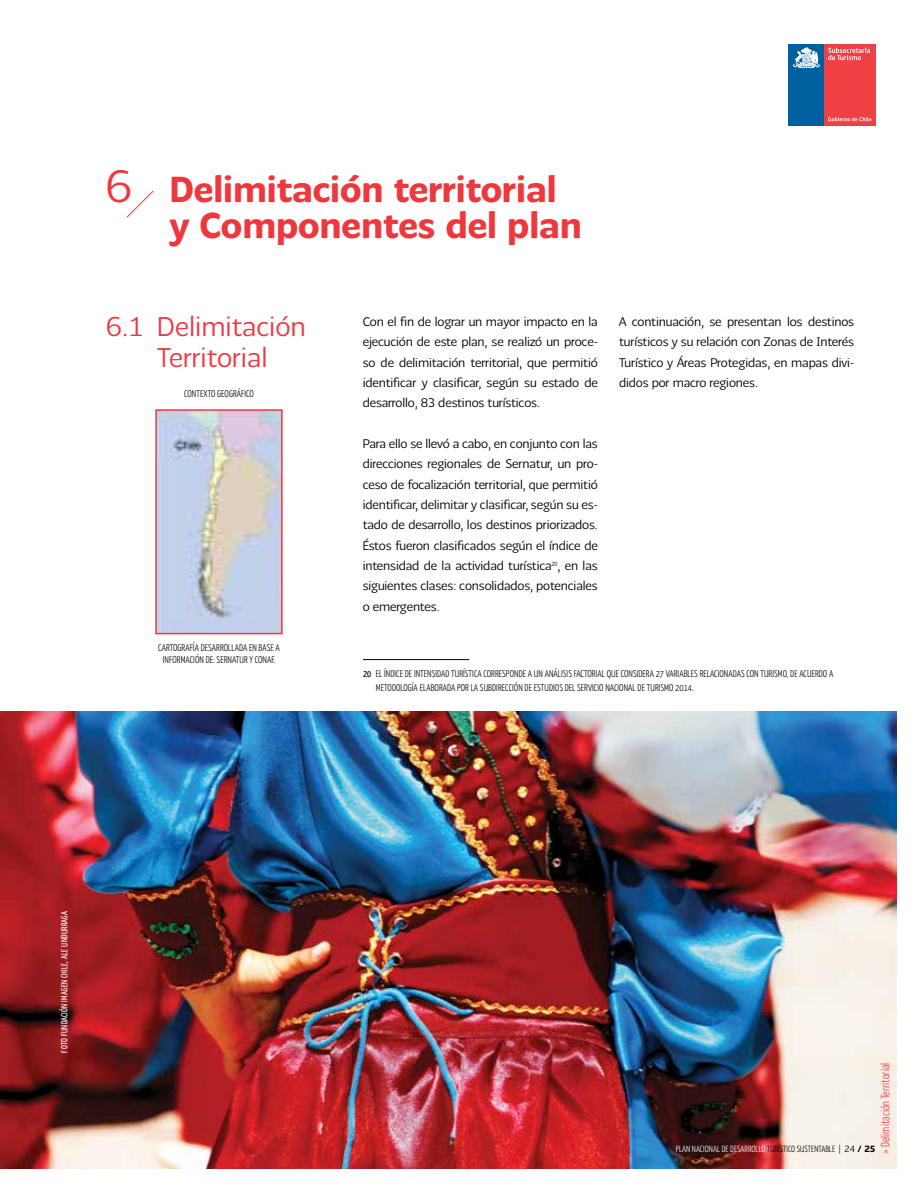
<style>
.page{position:relative;width:918px;height:1188px;background:#fff}
.page>*{position:absolute;margin:0;border:0;box-sizing:border-box;transform-origin:0 0}
.t1{font:36px/36px "Chilena Gruesa";color:#ef373e}
.t2{font:27px/30.5px "Chilena Fina";color:#ef373e;text-align:center}
.t3{font:12.45px/20.4px "Chilena Fina";letter-spacing:-.01em;color:#000;text-align:justify}
.t4{font:300 12px "Yanone Kaffeesatz";color:#ef373e}
.t5{font:300 9.75px/13.5px "Yanone Kaffeesatz";letter-spacing:.01em;color:#000}
.t6{font:300 9px "Yanone Kaffeesatz";letter-spacing:.01em;color:#fff}
.t7{font:9px "Yanone Kaffeesatz";letter-spacing:.035em;color:#fff}
.s1{font-family:"Chilena Fina";font-size:45px}
.s2{font-weight:400}
.s3{color:#000}
.s4{font-family:"Chilena Fina";font-weight:400;color:#000}
.s5{font-family:"Chilena Gruesa";font-weight:400;color:#000}
</style>
<div class="page">
<svg style="left:126px;top:190px;width:28px;height:28px"></svg>
<img style="left:0;top:711px;width:897px;height:458px">
<hr style="left:363px;top:659px;width:106px;height:1px;background:#000">
<img style="left:158px;top:412px;width:122px;height:219px">
<div style="left:155px;top:409px;width:128px;height:225px;border:2px solid #ef373e"></div>
<svg style="left:788px;top:44px;width:88px;height:82px"></svg>
<div style="left:824px;top:44px;width:51px;height:81px;background:#ef4144"></div>
<div style="left:789px;top:44px;width:35px;height:81px;background:#005f9e"></div>
<svg style="left:793px;top:47px;width:27px;height:21px"></svg>
<svg style="left:828px;top:48px;width:42px;height:12px"></svg>
<svg style="left:828px;top:117px;width:43px;height:4px"></svg>
<h1 class="t1" style="left:170px;top:171px;width:414px;text-indent:-64px"><span class="s1">6</span> Delimitación territorial y Componentes del plan</h1>
<h2 class="t2" style="left:106px;top:311px;width:201px">6.1 Delimitación<br>Territorial</h2>
<p class="t3" style="left:363px;top:312px;width:237px">Con el fin de lograr un mayor impacto en la ejecución de este plan, se realizó un proce&shy;so de delimitación territorial, que permitió identificar y clasificar, según su estado de desarrollo, 83 destinos turísticos.</p>
<p class="t3" style="left:363px;top:433px;width:237px">Para ello se llevó a cabo, en conjunto con las direcciones regionales de Sernatur, un pro&shy;ceso de focalización territorial, que permitió identificar, delimitar y clasificar, según su es&shy;tado de desarrollo, los destinos priorizados.<br>Éstos fueron clasificados según el índice de intensidad de la actividad turística<sup>20</sup>, en las siguientes clases: consolidados, potenciales o emergentes.</p>
<p class="t5" style="left:184px;top:386px;width:71px">CONTEXTO GEOGRÁFICO</p>
<p class="t5" style="left:158px;top:642px;width:123px;line-height:12px;text-align:center">CARTOGRAFÍA DESARROLLADA EN BASE A<br>INFORMACIÓN DE: SERNATUR Y CONAF.</p>
<p class="t3" style="left:619px;top:312px;width:237px">A continuación, se presentan los destinos turísticos y su relación con Zonas de Interés Turístico y Áreas Protegidas, en mapas divi&shy;didos por macro regiones.</p>
<p class="t5" style="left:376px;top:667px;width:459px;text-indent:-13px"><span class="s2">20</span> EL ÍNDICE DE INTENSIDAD TURÍSTICA CORRESPONDE A UN ANÁLISIS FACTORIAL QUE CONSIDERA 27 VARIABLES RELACIONADAS CON TURISMO, DE ACUERDO A<br>METODOLOGÍA ELABORADA POR LA SUBDIRECCIÓN DE ESTUDIOS DEL SERVICIO NACIONAL DE TURISMO 2014.</p>
<p class="t7" style="left:59px;top:1053px;width:143px;rotate:-90deg">FOTO FUNDACIÓN IMAGEN CHILE, ALE UNDURRAGA</p>
<p class="t4" style="left:878px;top:1154px;width:93px;rotate:-90deg">&gt; Delimitación Territorial</p>
<p class="t6" style="left:676px;top:1144px;width:201px">PLAN NACIONAL DE DESARROLLO <span class="s3">TURÍSTICO SUSTENTABLE |</span> <span class="s4">24</span> <span class="s5">/ 25</span></p>
</div>
